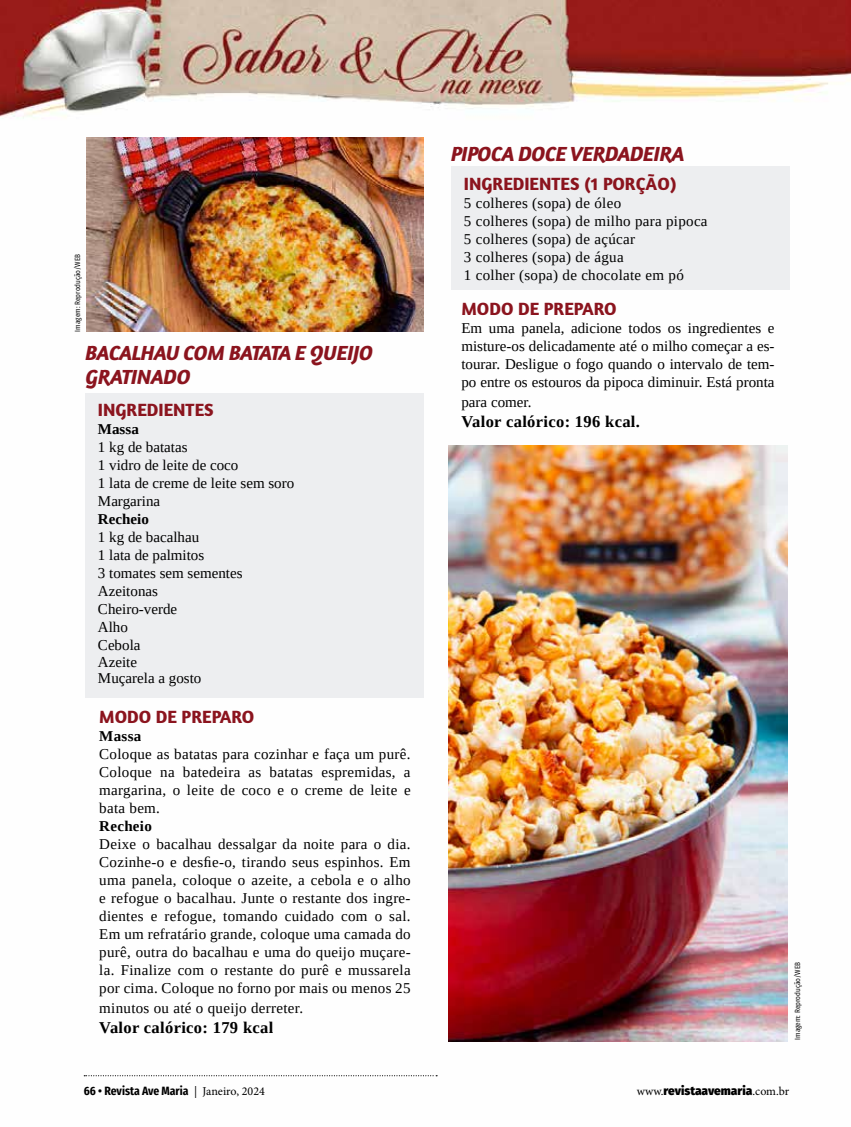
<style>
.page{position:relative;width:851px;height:1127px;background:#fff}
.page>*{position:absolute;margin:0;border:0;box-sizing:border-box;transform-origin:0 0}
.t1{font:italic 700 21px/24px "Amaranth";letter-spacing:-.02em;color:#8b141e}
.t2{font:700 18px "Amaranth";color:#8b141e}
.t3{font:700 16.5px "Tinos";letter-spacing:.02em;color:#000}
.t4{font:15px/18px "Tinos";letter-spacing:.02em;color:#000;text-align:justify}
.t5{font:15px/18px "Tinos";color:#000}
.t6{font:700 15px "Tinos";letter-spacing:.01em;color:#000}
.t7{font:700 12px "Fira Sans Condensed";color:#000}
.t8{font:900 12px "Fira Sans";color:#000}
.t9{font:7.5px "Fira Sans Condensed";color:#000}
.s1{font-family:"Minion Pro";font-weight:400}
</style>
<div class="page">
<img style="left:0;top:0;width:850px;height:1077px">
<div style="left:85px;top:393px;width:338px;height:304px;background:#edeef0"></div>
<div style="left:451px;top:166px;width:338px;height:123px;background:#edeef0"></div>
<img style="left:87px;top:138px;width:336px;height:194px">
<img style="left:448px;top:445px;width:339px;height:597px">
<svg style="left:84px;top:1075px;width:353px;height:1px"></svg>
<p class="t9" style="left:71px;top:332px;width:79px;rotate:-90deg">Imagem: Reprodução/WEB</p>
<h1 class="t1" style="left:85px;top:340px;width:289px">BACALHAU COM BATATA E QUEIJO<br>GRATINADO</h1>
<p class="t2" style="left:98px;top:398px;width:117px">INGREDIENTES</p>
<p class="t6" style="left:98px;top:419px;width:42px">Massa</p>
<p class="t5" style="left:98px;top:438px;width:198px">1 kg de batatas<br>1 vidro de leite de coco<br>1 lata de creme de leite sem soro<br>Margarina</p>
<p class="t6" style="left:98px;top:509px;width:52px">Recheio</p>
<p class="t5" style="left:98px;top:528px;width:146px">1 kg de bacalhau<br>1 lata de palmitos<br>3 tomates sem sementes<br>Azeitonas<br>Cheiro-verde<br>Alho<br>Cebola</p>
<p class="t5" style="left:98px;top:653px;width:105px;line-height:16.5px">Azeite<br>Muçarela a gosto</p>
<p class="t2" style="left:99px;top:705px;width:157px">MODO DE PREPARO</p>
<p class="t6" style="left:99px;top:726px;width:44px">Massa</p>
<p class="t4" style="left:99px;top:745px;width:313px">Coloque as batatas para cozinhar e faça um purê.<br>Coloque na batedeira as batatas espremidas, a margarina, o leite de coco e o creme de leite e bata bem.</p>
<p class="t6" style="left:99px;top:816px;width:54px">Recheio</p>
<p class="t4" style="left:99px;top:835px;width:313px">Deixe o bacalhau dessalgar da noite para o dia.<br>Cozinhe-o e desfie-o, tirando seus espinhos. Em uma panela, coloque o azeite, a cebola e o alho e refogue o bacalhau. Junte o restante dos ingre&shy;dientes e refogue, tomando cuidado com o sal.<br>Em um refratário grande, coloque uma camada do purê, outra do bacalhau e uma do queijo muçare&shy;la. Finalize com o restante do purê e mussarela por cima. Coloque no forno por mais ou menos 25</p>
<p class="t4" style="left:99px;top:999px;width:205px">minutos ou até o queijo derreter.</p>
<p class="t3" style="left:99px;top:1016px;width:175px">Valor calórico: 179 kcal</p>
<h1 class="t1" style="left:451px;top:142px;width:235px">PIPOCA DOCE VERDADEIRA</h1>
<p class="t2" style="left:464px;top:172px;width:214px">INGREDIENTES (1 PORÇÃO)</p>
<p class="t4" style="left:464px;top:194px;width:245px;text-align:left">5 colheres (sopa) de óleo<br>5 colheres (sopa) de milho para pipoca<br>5 colheres (sopa) de açúcar<br>3 colheres (sopa) de água<br>1 colher (sopa) de chocolate em pó</p>
<p class="t2" style="left:461px;top:298px;width:157px">MODO DE PREPARO</p>
<p class="t4" style="left:461px;top:319px;width:314px">Em uma panela, adicione todos os ingredientes e misture-os delicadamente até o milho começar a es&shy;tourar. Desligue o fogo quando o intervalo de tem&shy;po entre os estouros da pipoca diminuir. Está pronta</p>
<p class="t5" style="left:461px;top:393px;width:71px">para comer.</p>
<p class="t3" style="left:461px;top:410px;width:180px">Valor calórico: 196 kcal.</p>
<p class="t9" style="left:790px;top:1040px;width:79px;rotate:-90deg">Imagem: Reprodução/WEB</p>
<p class="t7" style="left:84px;top:1080px;width:183px">66 • Revista Ave Maria <span class="s1">| Janeiro, 2024</span></p>
<p class="t8" style="left:636px;top:1080px;width:154px"><span class="s1">www.</span>revistaavemaria<span class="s1">.com.br</span></p>
</div>
